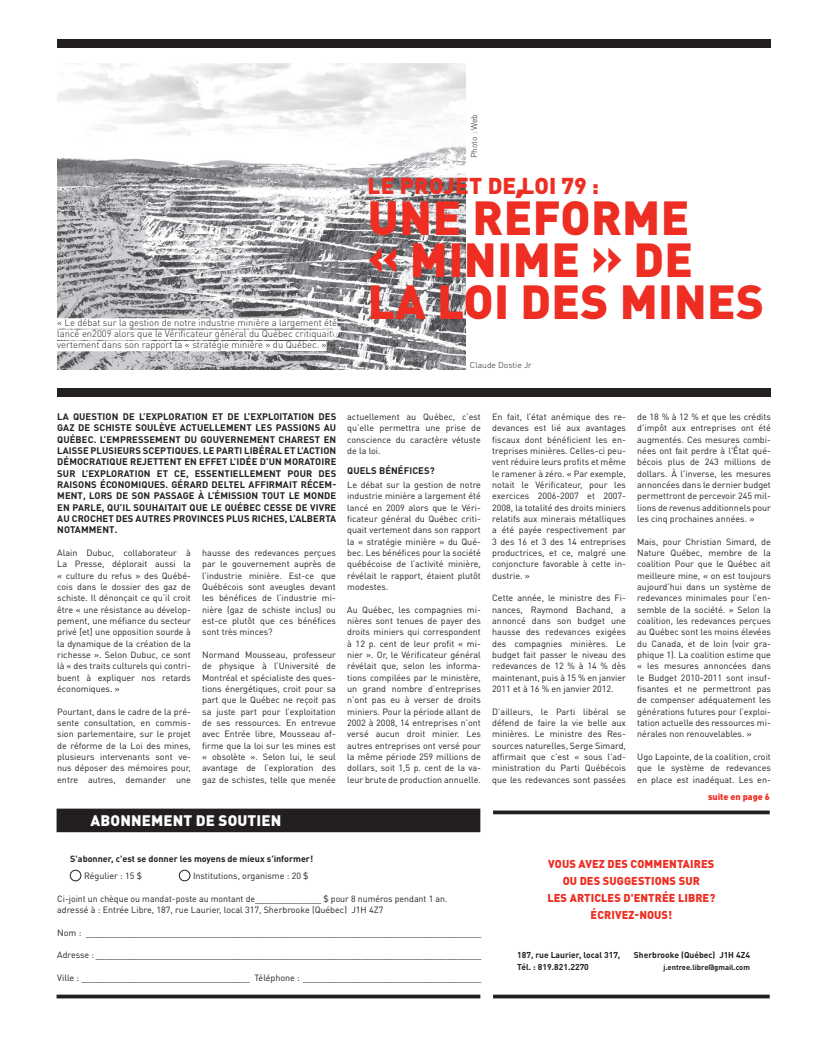
<style>
.page{position:relative;width:828px;height:1062px;background:#fff}
.page>*{position:absolute;margin:0;border:0;box-sizing:border-box;transform-origin:0 0}
.t1{font:900 47.2px/41.5px "DIN Pro";letter-spacing:.01em;color:#ee2e22}
.t2{font:900 22.7px "DIN Pro";letter-spacing:.01em;color:#ee2e22}
.t3{font:900 15.1px "DIN Pro";letter-spacing:.01em;color:#fff}
.t4{font:900 11.3px/17px "DIN Pro";letter-spacing:.01em;color:#ee2e22;text-align:center}
.t5{font:700 9.4px/11.3px "DIN Pro";letter-spacing:.01em;color:#231f20;text-align:justify}
.t6{font:300 9.4px/11.3px "DIN Pro";color:#231f20}
.t7{font:9px/11.3px "DIN Pro";color:#231f20;text-align:justify}
.t8{font:700 9px "DIN Pro";color:#231f20}
.t9{font:900 9px "DIN Pro";color:#ee2e22}
.t10{font:700 8.5px "DIN Pro";color:#231f20}
.t11{font:300 8.5px "DIN Pro";color:#231f20}
.t12{font:700 7.6px "DIN Pro";color:#231f20}
</style>
<div class="page">
<img style="left:57px;top:64px;width:408px;height:306px">
<hr style="left:493px;top:811px;width:277px;height:3px;background:#231f20">
<hr style="left:493px;top:995px;width:277px;height:3px;background:#231f20">
<div style="left:57px;top:809px;width:423px;height:23px;background:#231f20"></div>
<hr style="left:57px;top:995px;width:423px;height:3px;background:#231f20">
<div style="left:70px;top:870px;width:11px;height:11px;border:1px solid #231f20;border-radius:50%"></div>
<div style="left:179px;top:870px;width:11px;height:11px;border:1px solid #231f20;border-radius:50%"></div>
<div style="left:57px;top:40px;width:714px;height:8px;background:#231f20"></div>
<div style="left:57px;top:389px;width:714px;height:8px;background:#231f20"></div>
<div style="left:53px;top:318px;width:284px;height:11px;background:#fff"></div>
<div style="left:53px;top:330px;width:279px;height:10px;background:#fff"></div>
<div style="left:53px;top:341px;width:274px;height:10px;background:#fff"></div>
<p class="t11" style="left:471px;top:158px;width:46px;rotate:-90deg">Photo : Web</p>
<p class="t6" style="left:57px;top:318px;width:282px">« Le débat sur la gestion de notre industrie minière a largement été</p>
<p class="t6" style="left:57px;top:329px;width:276px">lancé en2009 alors que le Vérificateur général du Québec critiquait vertement dans son rapport la « stratégie minière » du Québec. »</p>
<h2 class="t2" style="left:368px;top:178px;width:233px">LE PROJET DE LOI 79 :</h2>
<h1 class="t1" style="left:367px;top:202px;width:327px">UNE RÉFORME « MINIME » DE</h1>
<h1 class="t1" style="left:368px;top:285px;width:398px">LA LOI DES MINES</h1>
<p class="t11" style="left:470px;top:362px;width:63px">Claude Dostie Jr</p>
<p class="t5" style="left:57px;top:412px;width:281px">LA QUESTION DE L’EXPLORATION ET DE L’EXPLOITATION DES GAZ DE SCHISTE SOULÈVE ACTUELLEMENT LES PASSIONS AU QUÉBEC. L’EMPRESSEMENT DU GOUVERNEMENT CHAREST EN LAISSE PLUSIEURS SCEPTIQUES. LE PARTI LIBÉRAL ET L’ACTION DÉMOCRATIQUE REJETTENT EN EFFET L’IDÉE D’UN MORATOIRE SUR L’EXPLORATION ET CE, ESSENTIELLEMENT POUR DES RAISONS ÉCONOMIQUES. GÉRARD DELTEL AFFIRMAIT RÉCEM-MENT, LORS DE SON PASSAGE À L’ÉMISSION TOUT LE MONDE EN PARLE, QU’IL SOUHAITAIT QUE LE QUÉBEC CESSE DE VIVRE AU CROCHET DES AUTRES PROVINCES PLUS RICHES, L’ALBERTA NOTAMMENT.</p>
<p class="t7" style="left:57px;top:548px;width:135px">Alain Dubuc, collaborateur à La Presse, déplorait aussi la « culture du refus » des Québé&shy;cois dans le dossier des gaz de schiste. Il dénonçait ce qu’il croit être « une résistance au dévelop&shy;pement, une méfiance du secteur privé [et] une opposition sourde à la dynamique de la création de la richesse ». Selon Dubuc, ce sont là « des traits culturels qui contri&shy;buent à expliquer nos retards économiques. »</p>
<p class="t7" style="left:57px;top:707px;width:135px">Pourtant, dans le cadre de la pré&shy;sente consultation, en commis&shy;sion parlementaire, sur le projet de réforme de la Loi des mines, plusieurs intervenants sont ve&shy;nus déposer des mémoires pour, entre autres, demander une</p>
<p class="t7" style="left:202px;top:548px;width:135px">hausse des redevances perçues par le gouvernement auprès de l’industrie minière. Est-ce que Québécois sont aveugles devant les bénéfices de l’industrie mi&shy;nière (gaz de schiste inclus) ou est-ce plutôt que ces bénéfices sont très minces?</p>
<p class="t7" style="left:202px;top:650px;width:135px">Normand Mousseau, professeur de physique à l’Université de Montréal et spécialiste des ques&shy;tions énergétiques, croit pour sa part que le Québec ne reçoit pas sa juste part pour l’exploitation de ses ressources. En entrevue avec Entrée libre, Mousseau af&shy;firme que la loi sur les mines est « obsolète ». Selon lui, le seul avantage de l’exploration des gaz de schistes, telle que menée</p>
<p class="t7" style="left:347px;top:412px;width:135px">actuellement au Québec, c’est qu’elle permettra une prise de conscience du caractère vétuste de la loi.</p>
<p class="t5" style="left:347px;top:466px;width:89px">QUELS BÉNÉFICES?</p>
<p class="t7" style="left:347px;top:480px;width:135px">Le débat sur la gestion de notre industrie minière a largement été lancé en 2009 alors que le Véri&shy;ficateur général du Québec criti&shy;quait vertement dans son rapport la « stratégie minière » du Qué&shy;bec. Les bénéfices pour la société québécoise de l’activité minière, révélait le rapport, étaient plutôt modestes.</p>
<p class="t7" style="left:347px;top:605px;width:135px">Au Québec, les compagnies mi&shy;nières sont tenues de payer des droits miniers qui correspondent à 12 p. cent de leur profit « mi&shy;nier ». Or, le Vérificateur général révélait que, selon les informa&shy;tions compilées par le ministère, un grand nombre d’entreprises n’ont pas eu à verser de droits miniers. Pour la période allant de 2002 à 2008, 14 entreprises n’ont versé aucun droit minier. Les autres entreprises ont versé pour la même période 259 millions de dollars, soit 1,5 p. cent de la va&shy;leur brute de production annuelle.</p>
<p class="t7" style="left:492px;top:412px;width:135px">En fait, l’état anémique des re&shy;devances est lié aux avantages fiscaux dont bénéficient les en&shy;treprises minières. Celles-ci peu&shy;vent réduire leurs profits et même le ramener à zéro. « Par exemple, notait le Vérificateur, pour les exercices 2006-2007 et 2007- 2008, la totalité des droits miniers relatifs aux minerais métalliques a été payée respectivement par 3 des 16 et 3 des 14 entreprises productrices, et ce, malgré une conjoncture favorable à cette in&shy;dustrie. »</p>
<p class="t7" style="left:492px;top:593px;width:135px">Cette année, le ministre des Fi&shy;nances, Raymond Bachand, a annoncé dans son budget une hausse des redevances exigées des compagnies minières. Le budget fait passer le niveau des redevances de 12 % à 14 % dès maintenant, puis à 15 % en janvier 2011 et à 16 % en janvier 2012.</p>
<p class="t7" style="left:492px;top:707px;width:135px">D’ailleurs, le Parti libéral se défend de faire la vie belle aux minières. Le ministre des Res&shy;sources naturelles, Serge Simard, affirmait que c’est « sous l'ad&shy;ministration du Parti Québécois que les redevances sont passées</p>
<p class="t7" style="left:637px;top:412px;width:135px">de 18 % à 12 % et que les crédits d'impôt aux entreprises ont été augmentés. Ces mesures combi&shy;nées ont fait perdre à l'État qué&shy;bécois plus de 243 millions de dollars. À l'inverse, les mesures annoncées dans le dernier budget permettront de percevoir 245 mil&shy;lions de revenus additionnels pour les cinq prochaines années. »</p>
<p class="t7" style="left:637px;top:537px;width:135px">Mais, pour Christian Simard, de Nature Québec, membre de la coalition Pour que le Québec ait meilleure mine, « on est toujours aujourd’hui dans un système de redevances minimales pour l’en&shy;semble de la société. » Selon la coalition, les redevances perçues au Québec sont les moins élevées du Canada, et de loin (voir gra&shy;phique 1). La coalition estime que « les mesures annoncées dans le Budget 2010-2011 sont insuf&shy;fisantes et ne permettront pas de compenser adéquatement les générations futures pour l’exploi&shy;tation actuelle des ressources mi&shy;nérales non renouvelables. »</p>
<p class="t7" style="left:637px;top:752px;width:135px">Ugo Lapointe, de la coalition, croit que le système de redevances en place est inadéquat. Les en-</p>
<p class="t9" style="left:708px;top:793px;width:63px">suite en page 6</p>
<h3 class="t3" style="left:91px;top:815px;width:192px">ABONNEMENT DE SOUTIEN</h3>
<p class="t8" style="left:70px;top:855px;width:244px">S'abonner, c'est se donner les moyens de mieux s'informer!</p>
<p class="t7" style="left:57px;top:894px;width:392px">Ci-joint un chèque ou mandat-poste au montant de______________ $ pour 8 numéros pendant 1 an. adressé à : Entrée Libre, 187, rue Laurier, local 317, Sherbrooke (Québec) J1H 4Z7</p>
<p class="t7" style="left:57px;top:928px;width:425px">Nom : __________________________________________________________________________________</p>
<p class="t7" style="left:57px;top:950px;width:425px">Adresse : ________________________________________________________________________________</p>
<p class="t7" style="left:57px;top:973px;width:425px">Ville : ___________________________________ Téléphone : _____________________________________</p>
<p class="t7" style="left:84px;top:871px;width:60px">Régulier : 15 $</p>
<p class="t7" style="left:193px;top:871px;width:117px">Institutions, organisme : 20 $</p>
<p class="t4" style="left:547px;top:856px;width:169px">VOUS AVEZ DES COMMENTAIRES<br>OU DES SUGGESTIONS SUR<br>LES ARTICLES D'ENTRÉE LIBRE?<br>ÉCRIVEZ-NOUS!</p>
<p class="t10" style="left:517px;top:952px;width:105px">187, rue Laurier, local 317,</p>
<p class="t10" style="left:634px;top:952px;width:118px">Sherbrooke (Québec) J1H 4Z4</p>
<p class="t10" style="left:517px;top:963px;width:73px">Tél. : 819.821.2270</p>
<p class="t12" style="left:663px;top:964px;width:88px">j.entree.libre@gmail.com</p>
</div>
